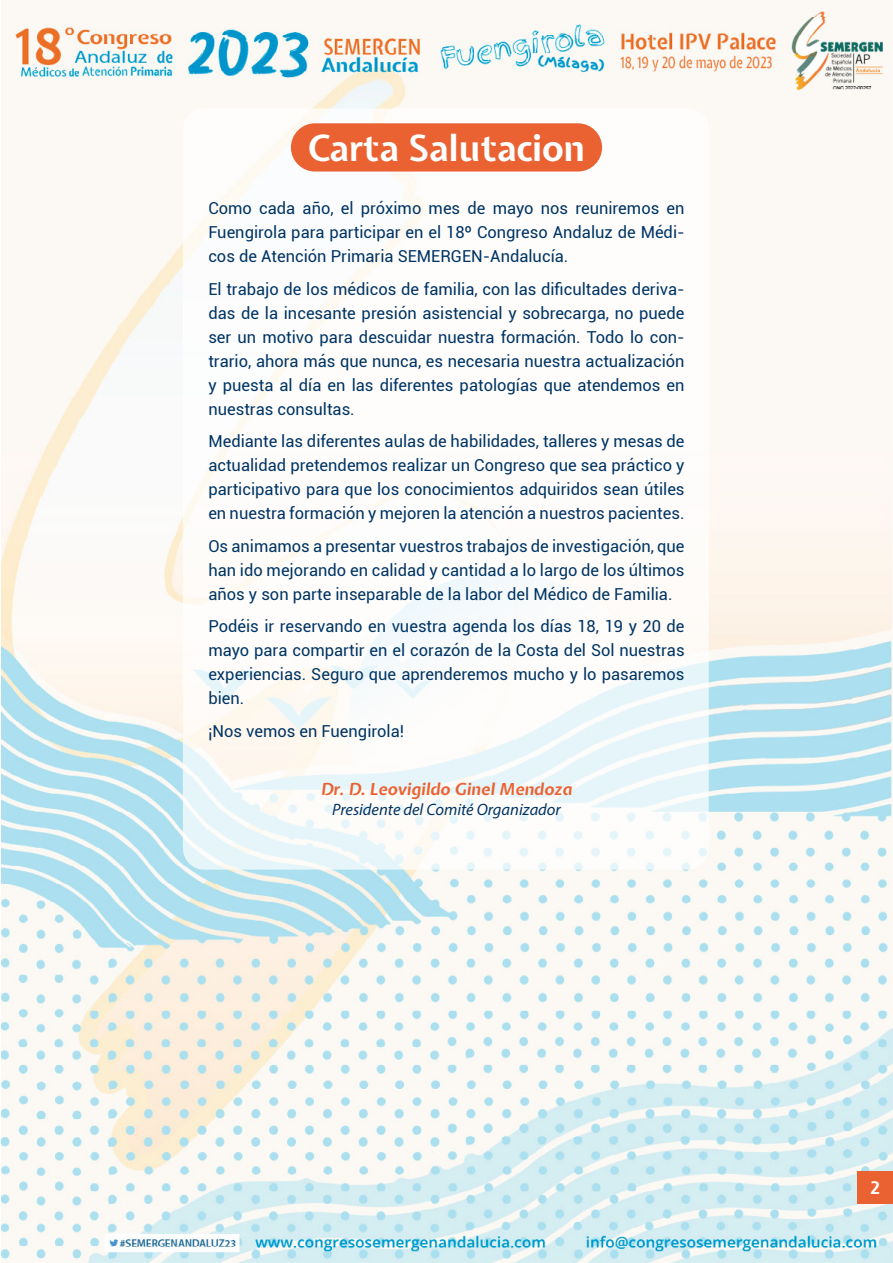
<style>
.page{position:relative;width:893px;height:1263px;background:#fff}
.page>*{position:absolute;margin:0;border:0;box-sizing:border-box;transform-origin:0 0}
.t1{font:700 36px "Expletus Sans";color:#fff}
.t2{font:700 18px "Expletus Sans";color:#fff}
.t3{font:16.5px/24px "Roboto";color:#003464;text-align:justify}
.t4{font:italic 16.5px "Myriad Pro";color:#003464}
.t5{font:italic 16.5px "Expletus Sans";color:#ea6231}
</style>
<div class="page">
<img style="left:1px;top:0;width:892px;height:1263px">
<div style="left:857px;top:1171px;width:36px;height:33px;background:#ea6231"></div>
<div style="left:183px;top:108px;width:526px;height:762px;background:#fff;border-radius:21px"></div>
<div style="left:291px;top:123px;width:311px;height:49px;background:#ea6231;border-radius:24px"></div>
<h1 class="t1" style="left:308px;top:128px;width:279px">Carta Salutacion</h1>
<p class="t3" style="left:208px;top:196px;width:478px">Como cada año, el próximo mes de mayo nos reuniremos en Fuengirola para participar en el 18º Congreso Andaluz de Médi&shy;cos de Atención Primaria SEMERGEN-Andalucía.</p>
<p class="t3" style="left:208px;top:276px;width:478px">El trabajo de los médicos de familia, con las dificultades deriva&shy;das de la incesante presión asistencial y sobrecarga, no puede ser un motivo para descuidar nuestra formación. Todo lo con&shy;trario, ahora más que nunca, es necesaria nuestra actualización y puesta al día en las diferentes patologías que atendemos en nuestras consultas.</p>
<p class="t3" style="left:208px;top:429px;width:478px">Mediante las diferentes aulas de habilidades, talleres y mesas de actualidad pretendemos realizar un Congreso que sea práctico y participativo para que los conocimientos adquiridos sean útiles en nuestra formación y mejoren la atención a nuestros pacientes.</p>
<p class="t3" style="left:208px;top:533px;width:478px">Os animamos a presentar vuestros trabajos de investigación, que han ido mejorando en calidad y cantidad a lo largo de los últimos años y son parte inseparable de la labor del Médico de Familia.</p>
<p class="t3" style="left:208px;top:614px;width:478px">Podéis ir reservando en vuestra agenda los días 18, 19 y 20 de mayo para compartir en el corazón de la Costa del Sol nuestras experiencias. Seguro que aprenderemos mucho y lo pasaremos bien.</p>
<p class="t3" style="left:208px;top:718px;width:197px">¡Nos vemos en Fuengirola!</p>
<p class="t5" style="left:321px;top:780px;width:253px">Dr. D. Leovigildo Ginel Mendoza</p>
<p class="t4" style="left:332px;top:799px;width:230px">Presidente del Comité Organizador</p>
<p class="t2" style="left:870px;top:1178px;width:12px">2</p>
</div>
